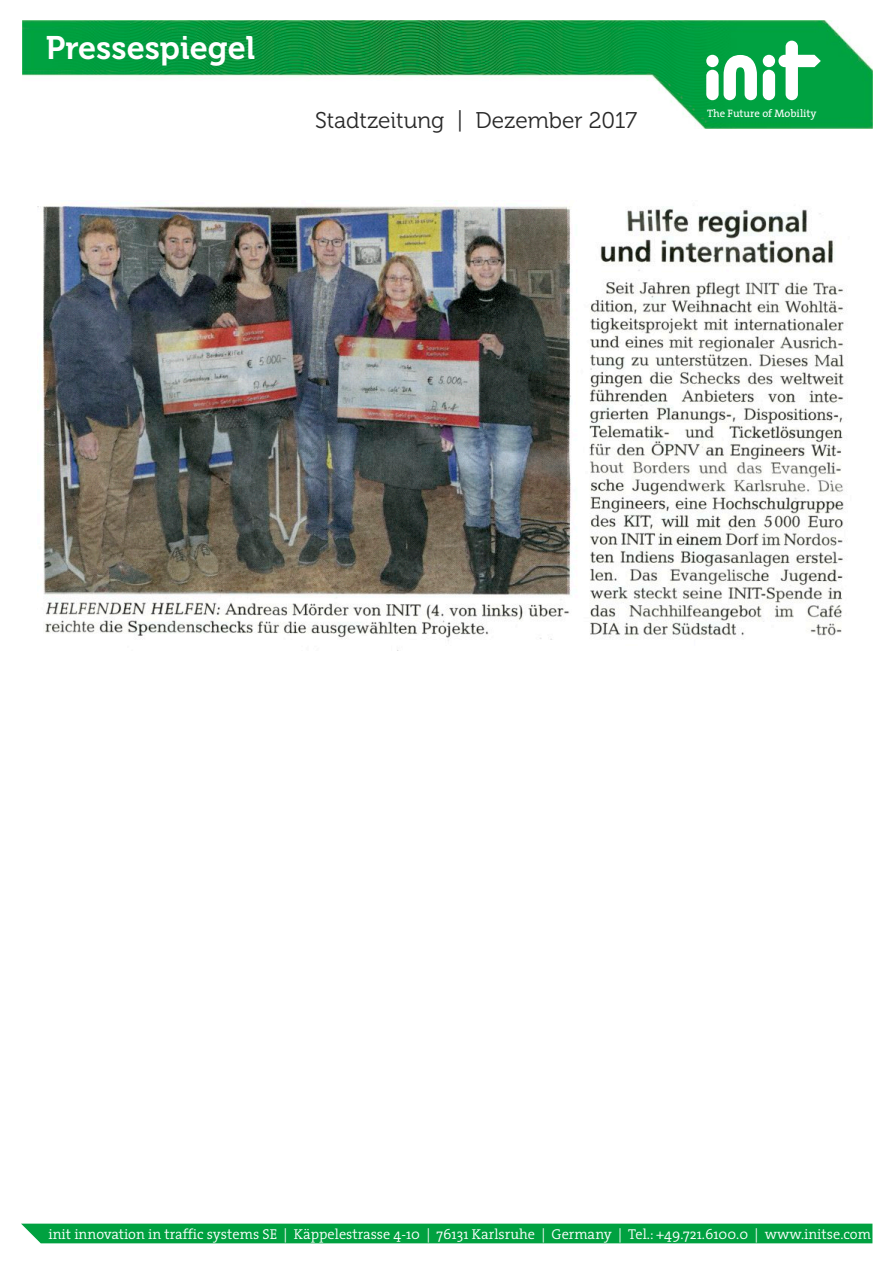
<style>
.page{position:relative;width:893px;height:1263px;background:#fff}
.page>*{position:absolute;margin:0;border:0;box-sizing:border-box;transform-origin:0 0}
.t1{font:32.55px "Museo 700";color:#fff}
.t2{font:22.65px "Museo 300";color:#292929}
.t3{font:300 14.4px "The Serif";color:#fff}
.t4{font:10.8px "The Serif";color:#fff}
</style>
<div class="page">
<div style="left:21px;top:1223px;width:851px;height:20px;background:#00a140"></div>
<img style="left:22px;top:21px;width:851px;height:107px">
<svg style="left:778px;top:41px;width:43px;height:59px"></svg>
<div style="left:763px;top:70px;width:12px;height:30px;background:#fff;border-radius:6px"></div>
<div style="left:763px;top:55px;width:12px;height:12px;background:#fff;border-radius:50%"></div>
<div style="left:706px;top:70px;width:13px;height:30px;background:#fff;border-radius:6px"></div>
<div style="left:706px;top:55px;width:13px;height:12px;background:#fff;border-radius:50%"></div>
<svg style="left:724px;top:55px;width:33px;height:45px"></svg>
<img style="left:37px;top:205px;width:808px;height:436px">
<h1 class="t1" style="left:46px;top:35px;width:211px">Pressespiegel</h1>
<h2 class="t2" style="left:315px;top:111px;width:324px">Stadtzeitung | Dezember 2017</h2>
<p class="t4" style="left:707px;top:107px;width:111px">The Future of Mobility</p>
<p class="t3" style="left:48px;top:1225px;width:824px">init innovation in traffic systems SE | Käppelestrasse 4-10 | 76131 Karlsruhe | Germany | Tel.: +49.721.6100.0 | www.initse.com</p>
</div>
